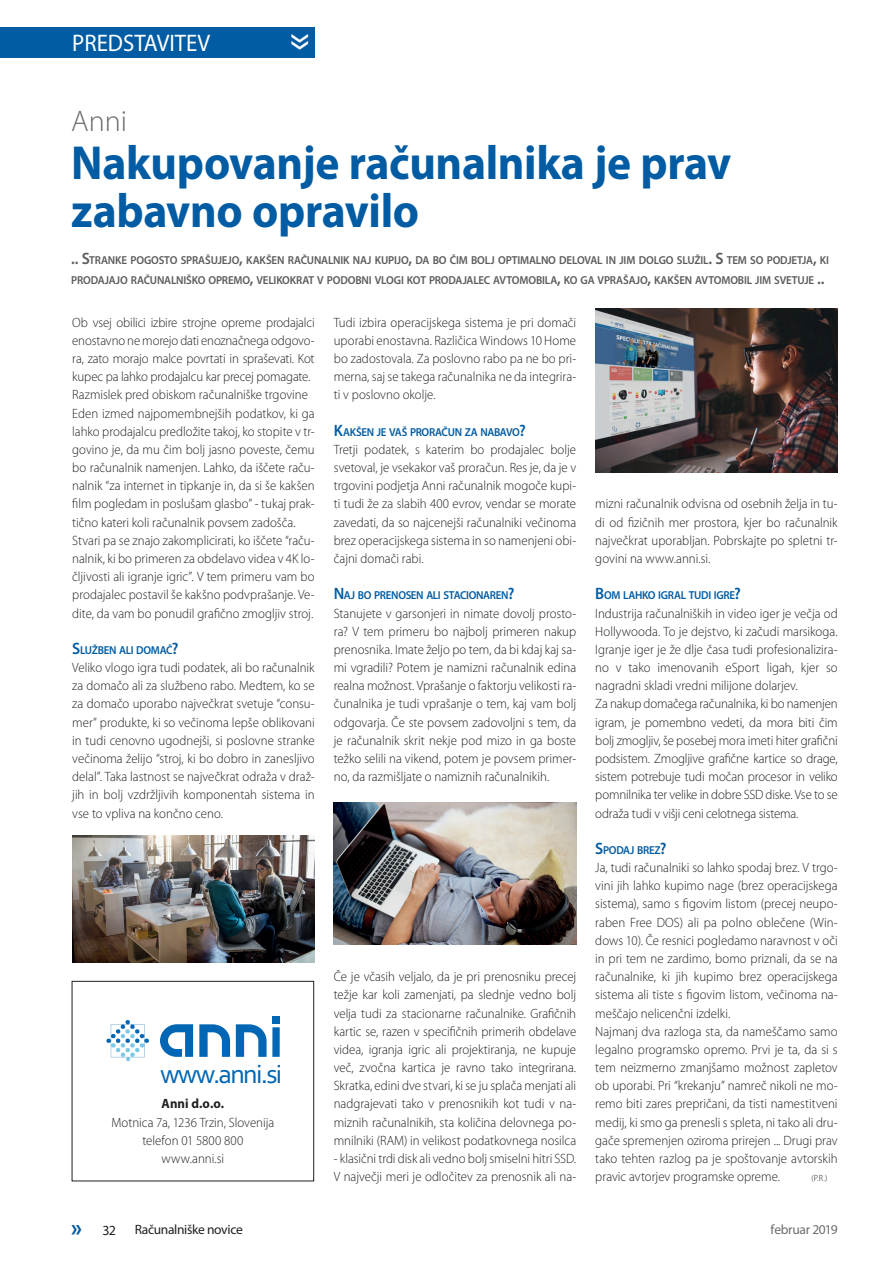
<style>
.page{position:relative;width:893px;height:1263px;background:#fff}
.page>*{position:absolute;margin:0;border:0;box-sizing:border-box;transform-origin:0 0}
.Naslov{font:700 48px/48px "Myriad Pro";letter-spacing:-.01em;color:#015ca3;scale:.95 1}
.t1{font:45px "Myriad Pro";color:#fff;scale:.95 1}
.Nadnaslov{font:300 30px "Myriad Pro";color:#6c6d70}
.t2{font:27.6px "Corbel";letter-spacing:-.06em;color:#0166b3}
.t3{font:700 24.75px "Myriad Pro";color:#015ca3;scale:.95 1}
.t4{font:24px "Myriad Pro";color:#fff;scale:.95 1}
.t5{font:13.95px "Myriad Pro";color:#231f20}
.Novice_Vsebina{font:300 13.5px/18.1px "Myriad Pro";color:#231f20;text-align:justify;scale:.95 1}
.Predstavitev_Vsebina{font:300 13.5px "Myriad Pro";color:#231f20;scale:.95 1}
.t6{font:13.5px "Myriad Pro";letter-spacing:-.025em;color:#231f20}
.t7{font:13.5px "Myriad Pro";letter-spacing:-.02em;color:#6c6d70}
.Predstavitev_Vsebina-2{font:700 13.5px "Myriad Pro";color:#231f20;scale:.95 1}
.Podnaslov{font:600 11.55px/19.8px "Myriad Pro";letter-spacing:-.015em;color:#5c5a5b;scale:.95 1}
.Predstavitev_Mednasl{font:600 11.55px "Myriad Pro";letter-spacing:-.03em;color:#015ca3;scale:.95 1}
.Novice_Vsebina-2{font:300 9px "Myriad Pro";color:#231f20;scale:.95 1}
.s1{font-size:16.5px}
</style>
<div class="page">
<div style="left:0;top:27px;width:315px;height:31px;background:#015ca3"></div>
<div style="left:72px;top:981px;width:242px;height:200px;border:1px solid #231f20"></div>
<svg style="left:199px;top:1024px;width:31px;height:33px"></svg>
<div style="left:272px;top:1016px;width:8px;height:8px;background:#0166b3"></div>
<div style="left:272px;top:1027px;width:8px;height:30px;background:#0166b3"></div>
<svg style="left:236px;top:1024px;width:31px;height:33px"></svg>
<svg style="left:160px;top:1024px;width:33px;height:33px"></svg>
<svg style="left:106px;top:1020px;width:43px;height:41px"></svg>
<img style="left:334px;top:802px;width:242px;height:143px">
<img style="left:595px;top:308px;width:243px;height:164px">
<img style="left:72px;top:836px;width:243px;height:127px">
<h3 class="t4" style="left:72px;top:29px;width:147px">PREDSTAVITEV</h3>
<h2 class="t1" style="left:331px;top:33px;width:20px;rotate:90deg">»</h2>
<p class="Nadnaslov" style="left:71px;top:103px;width:57px">Anni</p>
<p class="Naslov" style="left:71px;top:137px;width:696px">Nakupovanje računalnika je prav zabavno opravilo</p>
<p class="Podnaslov" style="left:71px;top:250px;width:799px"><span class="s1">.. S</span>TRANKE POGOSTO SPRAŠUJEJO<span class="s1">,</span> KAKŠEN RAČUNALNIK NAJ KUPIJO<span class="s1">,</span> DA BO ČIM BOLJ OPTIMALNO DELOVAL IN JIM DOLGO SLUŽIL<span class="s1">. S</span> TEM SO PODJETJA<span class="s1">,</span> KI<br>PRODAJAJO RAČUNALNIŠKO OPREMO<span class="s1">,</span> VELIKOKRAT V PODOBNI VLOGI KOT PRODAJALEC AVTOMOBILA<span class="s1">,</span> KO GA VPRAŠAJO<span class="s1">,</span> KAKŠEN AVTOMOBIL JIM SVETUJE <span class="s1">..</span></p>
<p class="Novice_Vsebina" style="left:72px;top:313px;width:257px">Ob vsej obilici izbire strojne opreme prodajalci enostavno ne morejo dati enoznačnega odgovo&shy;ra, zato morajo malce povrtati in spraševati. Kot kupec pa lahko prodajalcu kar precej pomagate.</p>
<p class="Novice_Vsebina" style="left:72px;top:386px;width:250px">Razmislek pred obiskom računalniške trgovine</p>
<p class="Novice_Vsebina" style="left:72px;top:404px;width:257px">Eden izmed najpomembnejših podatkov, ki ga lahko prodajalcu predložite takoj, ko stopite v tr&shy;govino je, da mu čim bolj jasno poveste, čemu bo računalnik namenjen. Lahko, da iščete raču&shy;nalnik “za internet in tipkanje in, da si še kakšen film pogledam in poslušam glasbo” - tukaj prak&shy;tično kateri koli računalnik povsem zadošča.</p>
<p class="Novice_Vsebina" style="left:72px;top:531px;width:257px">Stvari pa se znajo zakomplicirati, ko iščete “raču&shy;nalnik, ki bo primeren za obdelavo videa v 4K lo&shy;čljivosti ali igranje igric”. V tem primeru vam bo prodajalec postavil še kakšno podvprašanje. Ve&shy;dite, da vam bo ponudil grafično zmogljiv stroj.</p>
<p class="Predstavitev_Mednasl" style="left:72px;top:643px;width:113px"><span class="s1">S</span>LUŽBEN ALI DOMAČ<span class="s1">?</span></p>
<p class="Novice_Vsebina" style="left:72px;top:658px;width:257px">Veliko vlogo igra tudi podatek, ali bo računalnik za domačo ali za službeno rabo. Medtem, ko se za domačo uporabo največkrat svetuje “consu&shy;mer” produkte, ki so večinoma lepše oblikovani in tudi cenovno ugodnejši, si poslovne stranke večinoma želijo “stroj, ki bo dobro in zanesljivo delal”. Taka lastnost se največkrat odraža v draž&shy;jih in bolj vzdržljivih komponentah sistema in vse to vpliva na končno ceno.</p>
<p class="Novice_Vsebina" style="left:334px;top:313px;width:257px">Tudi izbira operacijskega sistema je pri domači uporabi enostavna. Različica Windows 10 Home bo zadostovala. Za poslovno rabo pa ne bo pri&shy;merna, saj se takega računalnika ne da integrira&shy;ti v poslovno okolje.</p>
<p class="Predstavitev_Mednasl" style="left:334px;top:424px;width:203px"><span class="s1">K</span>AKŠEN JE VAŠ PRORAČUN ZA NABAVO<span class="s1">?</span></p>
<p class="Novice_Vsebina" style="left:334px;top:440px;width:257px">Tretji podatek, s katerim bo prodajalec bolje svetoval, je vsekakor vaš proračun. Res je, da je v trgovini podjetja Anni računalnik mogoče kupi&shy;ti tudi že za slabih 400 evrov, vendar se morate zavedati, da so najcenejši računalniki večinoma brez operacijskega sistema in so namenjeni obi&shy;čajni domači rabi.</p>
<p class="Predstavitev_Mednasl" style="left:334px;top:588px;width:192px"><span class="s1">N</span>AJ BO PRENOSEN ALI STACIONAREN<span class="s1">?</span></p>
<p class="Novice_Vsebina" style="left:334px;top:604px;width:257px">Stanujete v garsonjeri in nimate dovolj prosto&shy;ra? V tem primeru bo najbolj primeren nakup prenosnika. Imate željo po tem, da bi kdaj kaj sa&shy;mi vgradili? Potem je namizni računalnik edina realna možnost. Vprašanje o faktorju velikosti ra&shy;čunalnika je tudi vprašanje o tem, kaj vam bolj odgovarja. Če ste povsem zadovoljni s tem, da je računalnik skrit nekje pod mizo in ga boste težko selili na vikend, potem je povsem primer&shy;no, da razmišljate o namiznih računalnikih.</p>
<p class="t2" style="left:160px;top:1055px;width:124px">www.anni.si</p>
<p class="Predstavitev_Vsebina-2" style="left:162px;top:1095px;width:67px">Anni d.o.o.</p>
<p class="Predstavitev_Vsebina" style="left:112px;top:1114px;width:173px">Motnica 7a, 1236 Trzin, Slovenija</p>
<p class="Predstavitev_Vsebina" style="left:142px;top:1132px;width:108px">telefon 01 5800 800</p>
<p class="Predstavitev_Vsebina" style="left:162px;top:1150px;width:67px">www.anni.si</p>
<p class="Novice_Vsebina" style="left:334px;top:967px;width:257px">Če je včasih veljalo, da je pri prenosniku precej težje kar koli zamenjati, pa slednje vedno bolj velja tudi za stacionarne računalnike. Grafičnih kartic se, razen v specifičnih primerih obdelave videa, igranja igric ali projektiranja, ne kupuje več, zvočna kartica je ravno tako integrirana.<br>Skratka, edini dve stvari, ki se ju splača menjati ali nadgrajevati tako v prenosnikih kot tudi v na&shy;miznih računalnikih, sta količina delovnega po&shy;mnilniki (RAM) in velikost podatkovnega nosilca</p>
<p class="Novice_Vsebina" style="left:334px;top:1149px;width:257px">- klasični trdi disk ali vedno bolj smiselni hitri SSD.</p>
<p class="Novice_Vsebina" style="left:334px;top:1167px;width:257px">V največji meri je odločitev za prenosnik ali na-</p>
<p class="Novice_Vsebina" style="left:595px;top:495px;width:257px">mizni računalnik odvisna od osebnih želja in tu&shy;di od fizičnih mer prostora, kjer bo računalnik največkrat uporabljan. Pobrskajte po spletni tr&shy;govini na www.anni.si.</p>
<p class="Predstavitev_Mednasl" style="left:595px;top:588px;width:155px"><span class="s1">B</span>OM LAHKO IGRAL TUDI IGRE<span class="s1">?</span></p>
<p class="Novice_Vsebina" style="left:595px;top:604px;width:257px">Industrija računalniških in video iger je večja od Hollywooda. To je dejstvo, ki začudi marsikoga.<br>Igranje iger je že dlje časa tudi profesionalizira&shy;no v tako imenovanih eSport ligah, kjer so nagradni skladi vredni milijone dolarjev.</p>
<p class="Novice_Vsebina" style="left:595px;top:695px;width:257px">Za nakup domačega računalnika, ki bo namenjen igram, je pomembno vedeti, da mora biti čim bolj zmogljiv, še posebej mora imeti hiter grafični podsistem. Zmogljive grafične kartice so drage, sistem potrebuje tudi močan procesor in veliko pomnilnika ter velike in dobre SSD diske. Vse to se odraža tudi v višji ceni celotnega sistema.</p>
<p class="Predstavitev_Mednasl" style="left:595px;top:843px;width:77px"><span class="s1">S</span>PODAJ BREZ<span class="s1">?</span></p>
<p class="Novice_Vsebina" style="left:595px;top:858px;width:257px">Ja, tudi računalniki so lahko spodaj brez. V trgo&shy;vini jih lahko kupimo nage (brez operacijskega sistema), samo s figovim listom (precej neupo&shy;raben Free DOS) ali pa polno oblečene (Win&shy;dows 10). Če resnici pogledamo naravnost v oči in pri tem ne zardimo, bomo priznali, da se na računalnike, ki jih kupimo brez operacijskega sistema ali tiste s figovim listom, večinoma na&shy;meščajo nelicenčni izdelki.</p>
<p class="Novice_Vsebina" style="left:595px;top:1022px;width:257px">Najmanj dva razloga sta, da nameščamo samo legalno programsko opremo. Prvi je ta, da si s tem neizmerno zmanjšamo možnost zapletov ob uporabi. Pri “krekanju” namreč nikoli ne mo&shy;remo biti zares prepričani, da tisti namestitveni medij, ki smo ga prenesli s spleta, ni tako ali dru&shy;gače spremenjen oziroma prirejen ... Drugi prav tako tehten razlog pa je spoštovanje avtorskih pravic avtorjev programske opreme.</p>
<p class="Novice_Vsebina-2" style="left:811px;top:1173px;width:18px">(P.R.)</p>
<h3 class="t3" style="left:71px;top:1211px;width:13px">»</h3>
<p class="t5" style="left:103px;top:1221px;width:15px">32</p>
<p class="t6" style="left:135px;top:1221px;width:109px">Računalniške novice</p>
<p class="t7" style="left:771px;top:1221px;width:69px">februar 2019</p>
</div>
